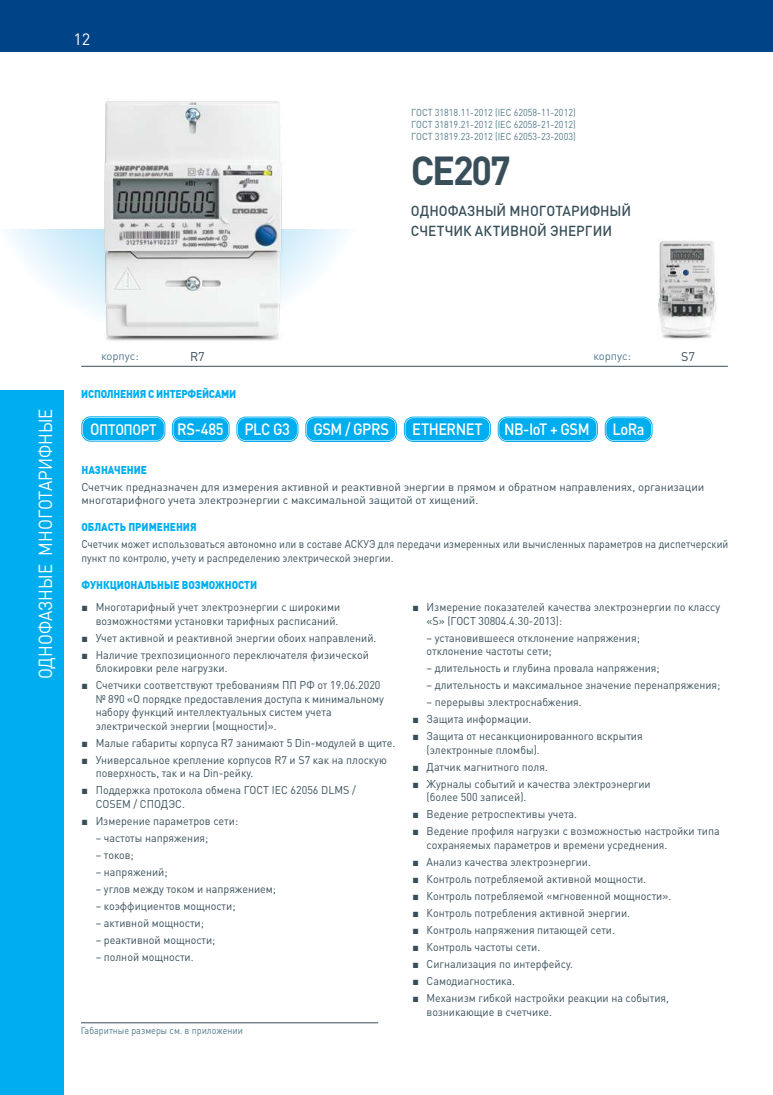
<style>
.page{position:relative;width:773px;height:1095px;background:#fff}
.page>*{position:absolute;margin:0;border:0;box-sizing:border-box;transform-origin:0 0}
.t1{font:700 40px "DIN Pro";letter-spacing:-.055em;color:#384f5a;scale:.95 1}
.t2{font:18.75px "DIN Pro";color:#fff;scale:.9 1}
.t3{font:500 16.25px "DIN Pro";letter-spacing:-.03em;color:#fff;scale:.9 1}
.t4{font:16.25px "DIN Pro";color:#fff}
.t5{font:500 15px "DIN Pro";letter-spacing:-.03em;color:#fff;scale:.9 1}
.t6{font:500 14.38px/20px "DIN Pro";letter-spacing:-.005em;color:#384f5a;scale:.95 1}
.t7{font:12.5px "DIN Pro";color:#384f5a}
.t8{font:11.25px/13.5px "DIN Pro";color:#384f5a;scale:.95 1}
.t9{font:11.25px/13.5px "DIN Pro";color:#384f5a;scale:.9 1}
.t10{font:11.25px/13.5px "DIN Pro";color:#384f5a}
.t11{font:900 11.25px "DIN Pro";color:#00aeef;scale:.9 1}
.t12{font:900 11.25px "DIN Pro";letter-spacing:-.02em;color:#00aeef;scale:.9 1}
.t13{font:11.25px "DIN Pro";color:#51798b}
.t14{font:10px/12px "DIN Pro";color:#51798b;text-align:justify;scale:.9 1}
.s1{font-size:16.25px}
.s2{font-family:"Arial"}
</style>
<div class="page">
<div style="left:0;top:0;width:772px;height:51px;background:#004387"></div>
<div style="left:0;top:390px;width:64px;height:704px;background:#00aeef"></div>
<div style="left:83px;top:418px;width:81px;height:22px;background:#00aeef;border-radius:8px"></div>
<div style="left:82px;top:417px;width:83px;height:24px;border:1px solid #00aeef;border-radius:9px"></div>
<div style="left:84px;top:419px;width:79px;height:20px;border:1px solid #00aeef;border-radius:7px"></div>
<div style="left:238px;top:418px;width:59px;height:22px;background:#00aeef;border-radius:8px"></div>
<div style="left:237px;top:417px;width:61px;height:25px;border:1px solid #00aeef;border-radius:9px"></div>
<div style="left:239px;top:419px;width:57px;height:21px;border:1px solid #00aeef;border-radius:7px"></div>
<div style="left:606px;top:418px;width:45px;height:22px;background:#00aeef;border-radius:8px"></div>
<div style="left:605px;top:417px;width:47px;height:25px;border:1px solid #00aeef;border-radius:9px"></div>
<div style="left:607px;top:419px;width:43px;height:21px;border:1px solid #00aeef;border-radius:7px"></div>
<div style="left:307px;top:418px;width:88px;height:22px;background:#00aeef;border-radius:8px"></div>
<div style="left:305px;top:417px;width:91px;height:25px;border:1px solid #00aeef;border-radius:9px"></div>
<div style="left:307px;top:419px;width:87px;height:21px;border:1px solid #00aeef;border-radius:7px"></div>
<div style="left:405px;top:418px;width:84px;height:22px;background:#00aeef;border-radius:8px"></div>
<div style="left:404px;top:417px;width:86px;height:25px;border:1px solid #00aeef;border-radius:9px"></div>
<div style="left:406px;top:419px;width:82px;height:21px;border:1px solid #00aeef;border-radius:7px"></div>
<div style="left:499px;top:418px;width:97px;height:22px;background:#00aeef;border-radius:8px"></div>
<div style="left:498px;top:417px;width:99px;height:25px;border:1px solid #00aeef;border-radius:9px"></div>
<div style="left:500px;top:419px;width:95px;height:21px;border:1px solid #00aeef;border-radius:7px"></div>
<svg style="left:7px;top:230px;width:424px;height:136px"></svg>
<hr style="left:81px;top:1022px;width:297px;height:1px;background:#384f5a">
<hr style="left:81px;top:366px;width:646px;height:1px;background:#384f5a">
<div style="left:173px;top:418px;width:55px;height:22px;background:#00aeef;border-radius:8px"></div>
<div style="left:172px;top:417px;width:57px;height:25px;border:1px solid #00aeef;border-radius:9px"></div>
<div style="left:174px;top:419px;width:53px;height:21px;border:1px solid #00aeef;border-radius:7px"></div>
<img style="left:99px;top:101px;width:206px;height:249px">
<img style="left:658px;top:240px;width:59px;height:99px">
<h3 class="t4" style="left:73px;top:28px;width:18px">12</h3>
<p class="t14" style="left:411px;top:106px;width:184px">ГОСТ 31818.11-2012 (IEC 62058-11-2012)<br>ГОСТ 31819.21-2012 (IEC 62058-21-2012)<br>ГОСТ 31819.23-2012 (IEC 62053-23-2003)</p>
<h1 class="t1" style="left:411px;top:143px;width:107px">CE207</h1>
<p class="t6" style="left:411px;top:200px;width:233px">ОДНОФАЗНЫЙ МНОГОТАРИФНЫЙ<br>СЧЕТЧИК АКТИВНОЙ ЭНЕРГИИ</p>
<h2 class="t2" style="left:33px;top:679px;width:302px;rotate:-90deg">ОДНОФАЗНЫЕ МНОГОТАРИФНЫЕ</h2>
<p class="t7" style="left:190px;top:348px;width:16px">R7</p>
<p class="t13" style="left:101px;top:349px;width:39px">корпус:</p>
<p class="t12" style="left:81px;top:387px;width:174px">ИСПОЛНЕНИЯ С ИНТЕРФЕЙСАМИ</p>
<p class="t13" style="left:593px;top:349px;width:39px">корпус:</p>
<p class="t7" style="left:681px;top:348px;width:15px">S7</p>
<h3 class="t5" style="left:90px;top:419px;width:75px"><span class="s1">О</span>ПТОПОРТ</h3>
<h3 class="t3" style="left:244px;top:418px;width:52px">PLC G3</h3>
<h3 class="t3" style="left:313px;top:418px;width:85px">GSM / GPRS</h3>
<h3 class="t3" style="left:412px;top:418px;width:80px">ЕTHERNET</h3>
<h3 class="t3" style="left:504px;top:418px;width:97px">NB-IoT + GSM</h3>
<h3 class="t3" style="left:612px;top:418px;width:37px">LoRa</h3>
<h3 class="t3" style="left:177px;top:418px;width:53px">RS-485</h3>
<p class="t11" style="left:81px;top:462px;width:74px">НАЗНАЧЕНИЕ</p>
<p class="t10" style="left:81px;top:479px;width:624px">Счетчик предназначен для измерения активной и реактивной энергии в прямом и обратном направлениях, организации многотарифного учета электроэнергии с максимальной защитой от хищений.</p>
<p class="t11" style="left:81px;top:520px;width:129px">ОБЛАСТЬ ПРИМЕНЕНИЯ</p>
<p class="t9" style="left:81px;top:537px;width:720px">Счетчик может использоваться автономно или в составе АСКУЭ для передачи измеренных или вычисленных параметров на диспетчерский пункт по контролю, учету и распределению электрической энергии.</p>
<p class="t11" style="left:81px;top:577px;width:197px">ФУНКЦИОНАЛЬНЫЕ ВОЗМОЖНОСТИ</p>
<p class="t8" style="left:81px;top:600px;width:274px;text-align:right"><span class="s2">■</span> Многотарифный учет электроэнергии с широкими возможностями установки тарифных расписаний.</p>
<p class="t8" style="left:81px;top:630px;width:312px"><span class="s2">■</span> Учет активной и реактивной энергии обоих направлений.</p>
<p class="t8" style="left:96px;top:647px;width:289px;text-indent:-14px"><span class="s2">■</span> Наличие трехпозиционного переключателя физической блокировки реле нагрузки.</p>
<p class="t8" style="left:96px;top:678px;width:305px;text-indent:-14px"><span class="s2">■</span> Счетчики соответствуют требованиям ПП РФ от 19.06.2020 № 890 «О порядке предоставления доступа к минимальному набору функций интеллектуальных систем учета электрической энергии (мощности)».</p>
<p class="t8" style="left:81px;top:735px;width:332px"><span class="s2">■</span> Малые габариты корпуса R7 занимают 5 Din-модулей в щите.</p>
<p class="t8" style="left:96px;top:752px;width:308px;text-indent:-14px"><span class="s2">■</span> Универсальное крепление корпусов R7 и S7 как на плоскую поверхность, так и на Din-рейку.</p>
<p class="t8" style="left:96px;top:783px;width:275px;text-indent:-14px"><span class="s2">■</span> Поддержка протокола обмена ГОСТ IEC 62056 DLMS /<br>COSEM / СПОДЭС.</p>
<p class="t8" style="left:81px;top:813px;width:166px"><span class="s2">■</span> Измерение параметров сети:</p>
<p class="t8" style="left:96px;top:831px;width:120px">– частоты напряжения;</p>
<p class="t8" style="left:96px;top:848px;width:42px">– токов;</p>
<p class="t8" style="left:96px;top:865px;width:77px">– напряжений;</p>
<p class="t8" style="left:96px;top:882px;width:191px">– углов между током и напряжением;</p>
<p class="t8" style="left:96px;top:899px;width:149px">– коэффициентов мощности;</p>
<p class="t8" style="left:96px;top:916px;width:115px">– активной мощности;</p>
<p class="t8" style="left:96px;top:933px;width:127px">– реактивной мощности;</p>
<p class="t8" style="left:96px;top:950px;width:105px">– полной мощности.</p>
<p class="t14" style="left:81px;top:1024px;width:181px">Габаритные размеры см. в приложении</p>
<p class="t8" style="left:426px;top:600px;width:310px;text-indent:-14px"><span class="s2">■</span> Измерение показателей качества электроэнергии по классу «S» (ГОСТ 30804.4.30-2013):</p>
<p class="t8" style="left:426px;top:630px;width:226px">– установившееся отклонение напряжения; отклонение частоты сети;</p>
<p class="t8" style="left:426px;top:661px;width:247px">– длительность и глубина провала напряжения;</p>
<p class="t8" style="left:426px;top:678px;width:311px">– длительность и максимальное значение перенапряжения;</p>
<p class="t8" style="left:426px;top:695px;width:165px">– перерывы электроснабжения.</p>
<p class="t8" style="left:412px;top:712px;width:127px"><span class="s2">■</span> Защита информации.</p>
<p class="t8" style="left:426px;top:729px;width:229px;text-indent:-14px"><span class="s2">■</span> Защита от несанкционированного вскрытия (электронные пломбы).</p>
<p class="t8" style="left:412px;top:760px;width:144px"><span class="s2">■</span> Датчик магнитного поля.</p>
<p class="t8" style="left:426px;top:777px;width:237px;text-indent:-14px"><span class="s2">■</span> Журналы событий и качества электроэнергии (более 500 записей).</p>
<p class="t8" style="left:412px;top:807px;width:175px"><span class="s2">■</span> Ведение ретроспективы учета.</p>
<p class="t8" style="left:426px;top:824px;width:310px;text-indent:-14px"><span class="s2">■</span> Ведение профиля нагрузки с возможностью настройки типа сохраняемых параметров и времени усреднения.</p>
<p class="t8" style="left:412px;top:855px;width:189px"><span class="s2">■</span> Анализ качества электроэнергии.</p>
<p class="t8" style="left:412px;top:872px;width:247px"><span class="s2">■</span> Контроль потребляемой активной мощности.</p>
<p class="t8" style="left:412px;top:889px;width:274px"><span class="s2">■</span> Контроль потребляемой «мгновенной мощности».</p>
<p class="t8" style="left:412px;top:906px;width:231px"><span class="s2">■</span> Контроль потребления активной энергии.</p>
<p class="t8" style="left:412px;top:923px;width:215px"><span class="s2">■</span> Контроль напряжения питающей сети.</p>
<p class="t8" style="left:412px;top:940px;width:136px"><span class="s2">■</span> Контроль частоты сети.</p>
<p class="t8" style="left:412px;top:957px;width:170px"><span class="s2">■</span> Сигнализация по интерфейсу.</p>
<p class="t8" style="left:412px;top:974px;width:110px"><span class="s2">■</span> Самодиагностика.</p>
<p class="t8" style="left:426px;top:991px;width:257px;text-indent:-14px"><span class="s2">■</span> Механизм гибкой настройки реакции на события, возникающие в счетчике.</p>
</div>
